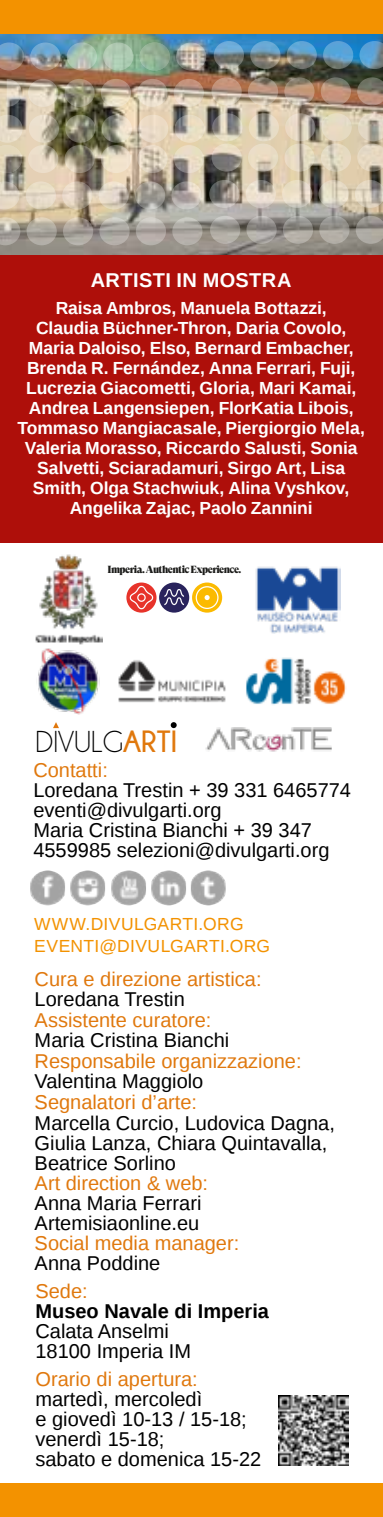
<style>
.page{position:relative;width:383px;height:1517px;background:#fff}
.page>*{position:absolute;margin:0;border:0;box-sizing:border-box;transform-origin:0 0}
.t1{font:30.5px "Champagne&Limousines";color:#000}
.t2{font:20px/20px "Liberation Sans";color:#000}
.t3{font:20px "Liberation Sans";color:#e0780d}
.t4{font:700 20px "Liberation Sans";color:#000}
.t5{font:700 20px "Liberation Sans";letter-spacing:.02em;color:#fff}
.t6{font:700 17.5px/20px "Liberation Sans";letter-spacing:-.005em;color:#fff;text-align:center}
.t7{font:17.5px/22.5px "Liberation Sans";letter-spacing:.02em;color:#f39200}
.t8{font:10.25px "GT Super Display Super";letter-spacing:-.055em;color:#1d1d1b}
.s1{font-weight:700;color:#e0780d}
</style>
<div class="page">
<img style="left:0;top:33px;width:383px;height:222px">
<svg style="left:0;top:42px;width:24px;height:29px"></svg>
<svg style="left:30px;top:42px;width:30px;height:29px"></svg>
<svg style="left:67px;top:42px;width:30px;height:29px"></svg>
<svg style="left:103px;top:42px;width:30px;height:29px"></svg>
<img style="left:139px;top:42px;width:31px;height:29px">
<svg style="left:176px;top:42px;width:30px;height:29px"></svg>
<svg style="left:7px;top:79px;width:15px;height:28px"></svg>
<svg style="left:28px;top:79px;width:30px;height:28px"></svg>
<svg style="left:64px;top:79px;width:31px;height:28px"></svg>
<svg style="left:101px;top:79px;width:30px;height:28px"></svg>
<svg style="left:137px;top:79px;width:30px;height:28px"></svg>
<svg style="left:174px;top:79px;width:30px;height:28px"></svg>
<svg style="left:29px;top:115px;width:30px;height:28px"></svg>
<svg style="left:65px;top:115px;width:30px;height:28px"></svg>
<svg style="left:102px;top:115px;width:30px;height:28px"></svg>
<div style="left:138px;top:115px;width:30px;height:28px;background:#ebdac5;border-radius:50%"></div>
<svg style="left:174px;top:115px;width:31px;height:28px"></svg>
<svg style="left:214px;top:41px;width:30px;height:28px"></svg>
<svg style="left:250px;top:41px;width:30px;height:28px"></svg>
<svg style="left:286px;top:41px;width:31px;height:28px"></svg>
<svg style="left:323px;top:41px;width:30px;height:28px"></svg>
<svg style="left:359px;top:41px;width:24px;height:28px"></svg>
<svg style="left:211px;top:77px;width:31px;height:28px"></svg>
<svg style="left:248px;top:77px;width:30px;height:28px"></svg>
<svg style="left:284px;top:77px;width:30px;height:28px"></svg>
<svg style="left:321px;top:77px;width:30px;height:28px"></svg>
<svg style="left:357px;top:77px;width:26px;height:28px"></svg>
<svg style="left:212px;top:113px;width:30px;height:28px"></svg>
<svg style="left:249px;top:113px;width:30px;height:28px"></svg>
<svg style="left:285px;top:113px;width:30px;height:28px"></svg>
<div style="left:321px;top:113px;width:30px;height:28px;background:#e6dac2;border-radius:50%"></div>
<svg style="left:0;top:115px;width:23px;height:58px"></svg>
<img style="left:0;top:145px;width:22px;height:28px">
<svg style="left:28px;top:145px;width:30px;height:28px"></svg>
<svg style="left:64px;top:145px;width:31px;height:28px"></svg>
<svg style="left:101px;top:145px;width:30px;height:28px"></svg>
<svg style="left:137px;top:145px;width:30px;height:28px"></svg>
<svg style="left:174px;top:145px;width:30px;height:28px"></svg>
<svg style="left:0;top:181px;width:20px;height:28px"></svg>
<svg style="left:26px;top:181px;width:30px;height:28px"></svg>
<svg style="left:62px;top:181px;width:30px;height:28px"></svg>
<svg style="left:99px;top:181px;width:30px;height:28px"></svg>
<svg style="left:135px;top:181px;width:30px;height:28px"></svg>
<svg style="left:171px;top:181px;width:31px;height:28px"></svg>
<svg style="left:0;top:217px;width:20px;height:28px"></svg>
<svg style="left:27px;top:217px;width:30px;height:28px"></svg>
<svg style="left:63px;top:217px;width:30px;height:28px"></svg>
<svg style="left:99px;top:217px;width:31px;height:28px"></svg>
<svg style="left:136px;top:217px;width:30px;height:28px"></svg>
<svg style="left:172px;top:217px;width:30px;height:28px"></svg>
<svg style="left:211px;top:144px;width:31px;height:28px"></svg>
<svg style="left:248px;top:144px;width:30px;height:28px"></svg>
<svg style="left:284px;top:144px;width:30px;height:28px"></svg>
<svg style="left:321px;top:144px;width:30px;height:28px"></svg>
<svg style="left:357px;top:113px;width:26px;height:59px;background:#d0c5af"></svg>
<svg style="left:209px;top:180px;width:30px;height:28px"></svg>
<svg style="left:245px;top:180px;width:31px;height:28px"></svg>
<svg style="left:282px;top:180px;width:30px;height:28px"></svg>
<svg style="left:318px;top:180px;width:30px;height:28px"></svg>
<svg style="left:355px;top:180px;width:28px;height:28px"></svg>
<svg style="left:210px;top:216px;width:30px;height:28px"></svg>
<svg style="left:246px;top:216px;width:30px;height:28px"></svg>
<svg style="left:283px;top:216px;width:30px;height:28px"></svg>
<svg style="left:319px;top:216px;width:30px;height:28px"></svg>
<svg style="left:355px;top:216px;width:28px;height:28px"></svg>
<div style="left:0;top:255px;width:383px;height:287px;background:#ae0f0a"></div>
<div style="left:0;top:0;width:383px;height:33px;background:#f39200"></div>
<div style="left:0;top:1483px;width:383px;height:34px;background:#f39200"></div>
<img style="left:30px;top:870px;width:35px;height:35px">
<img style="left:70px;top:870px;width:35px;height:35px">
<img style="left:111px;top:870px;width:35px;height:35px">
<img style="left:151px;top:870px;width:35px;height:35px">
<div style="left:189px;top:870px;width:38px;height:35px;background:#f5f5f5;border-radius:50%"></div>
<img style="left:191px;top:870px;width:35px;height:35px">
<img style="left:205px;top:727px;width:127px;height:25px">
<svg style="left:53px;top:722px;width:6px;height:6px"></svg>
<svg style="left:171px;top:722px;width:6px;height:6px"></svg>
<img style="left:278px;top:1395px;width:70px;height:70px">
<svg style="left:126px;top:582px;width:96px;height:30px"></svg>
<img style="left:35px;top:554px;width:67px;height:91px">
<img style="left:38px;top:648px;width:62px;height:67px">
<img style="left:255px;top:566px;width:86px;height:67px">
<img style="left:118px;top:660px;width:108px;height:43px">
<img style="left:246px;top:657px;width:101px;height:48px">
<p class="t5" style="left:91px;top:266px;width:202px">ARTISTI IN MOSTRA</p>
<p class="t6" style="left:18px;top:298px;width:349px">Raisa Ambros, Manuela Bottazzi,<br>Claudia Büchner-Thron, Daria Covolo, Maria Daloiso, Elso, Bernard Embacher, Brenda R. Fernández, Anna Ferrari, Fuji, Lucrezia Giacometti, Gloria, Mari Kamai, Andrea Langensiepen, FlorKatia Libois, Tommaso Mangiacasale, Piergiorgio Mela, Valeria Morasso, Riccardo Salusti, Sonia Salvetti, Sciaradamuri, Sirgo Art, Lisa Smith, Olga Stachwiuk, Alina Vyshkov, Angelika Zajac, Paolo Zannini</p>
<p class="t8" style="left:107px;top:563px;width:135px">Imperia. Authentic Experience.</p>
<h1 class="t1" style="left:36px;top:726px;width:143px">DIVULG<span class="s1">ARTI</span></h1>
<p class="t3" style="left:33px;top:759px;width:76px">Contatti:</p>
<p class="t2" style="left:33px;top:781px;width:319px">Loredana Trestin + 39 331 6465774 eventi@divulgarti.org<br>Maria Cristina Bianchi + 39 347<br>4559985 selezioni@divulgarti.org</p>
<p class="t7" style="left:34px;top:913px;width:237px">WWW.DIVULGARTI.ORG<br>EVENTI@DIVULGARTI.ORG</p>
<p class="t3" style="left:35px;top:967px;width:228px">Cura e direzione artistica:</p>
<p class="t2" style="left:35px;top:990px;width:152px">Loredana Trestin</p>
<p class="t3" style="left:35px;top:1008px;width:178px">Assistente curatore:</p>
<p class="t2" style="left:35px;top:1031px;width:196px">Maria Cristina Bianchi</p>
<p class="t3" style="left:35px;top:1050px;width:268px">Responsabile organizzazione:</p>
<p class="t2" style="left:35px;top:1072px;width:170px">Valentina Maggiolo</p>
<p class="t3" style="left:35px;top:1090px;width:164px">Segnalatori d’arte:</p>
<p class="t2" style="left:35px;top:1113px;width:302px">Marcella Curcio, Ludovica Dagna,<br>Giulia Lanza, Chiara Quintavalla,<br>Beatrice Sorlino</p>
<p class="t3" style="left:35px;top:1171px;width:175px">Art direction &amp; web:</p>
<p class="t2" style="left:35px;top:1193px;width:168px">Anna Maria Ferrari<br>Artemisiaonline.eu</p>
<p class="t3" style="left:35px;top:1231px;width:206px">Social media manager:</p>
<p class="t2" style="left:35px;top:1254px;width:127px">Anna Poddine</p>
<p class="t3" style="left:35px;top:1279px;width:54px">Sede:</p>
<p class="t4" style="left:35px;top:1297px;width:235px">Museo Navale di Imperia</p>
<p class="t2" style="left:35px;top:1322px;width:157px">Calata Anselmi<br>18100 Imperia IM</p>
<p class="t3" style="left:35px;top:1367px;width:164px">Orario di apertura:</p>
<p class="t2" style="left:35px;top:1389px;width:227px">martedì, mercoledì<br>e giovedì 10-13 / 15-18; venerdì 15-18;<br>sabato e domenica 15-22</p>
</div>
